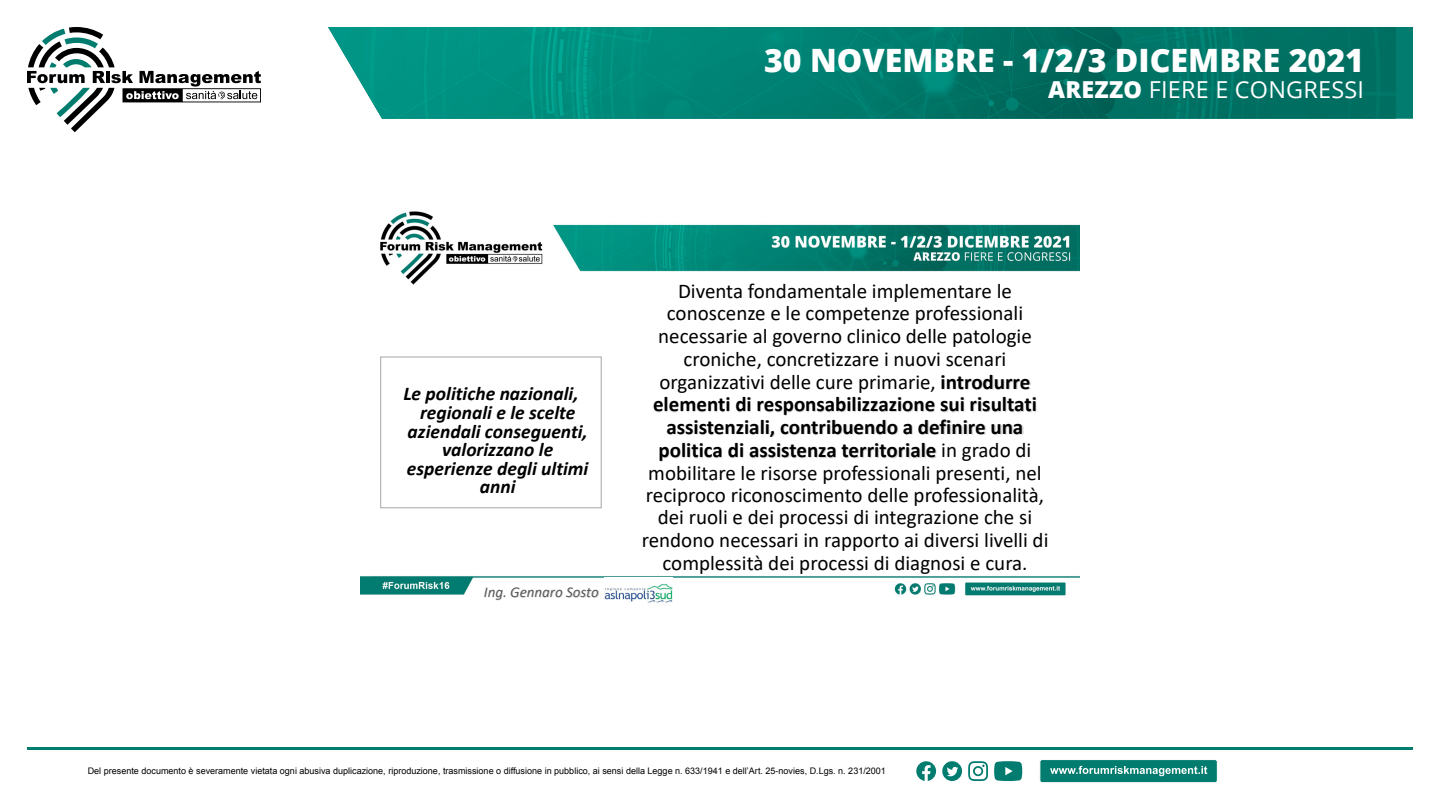
<style>
.page{position:relative;width:1440px;height:810px;background:#fff}
.page>*{position:absolute;margin:0;border:0;box-sizing:border-box;transform-origin:0 0}
.t1{font:800 32.17px "Open Sans";color:#fff}
.t2{font:23.4px "Open Sans";letter-spacing:.01em;color:#fff}
.t3{font:21px/22.7px "Calibri";color:#000;text-align:center}
.t4{font:italic 700 19.5px/18.6px "Calibri";color:#000;text-align:center}
.t5{font:italic 15px "Calibri";color:#595959}
.t6{font:9px "Arial";color:#000}
.s1{font-weight:800}
.s2{font-weight:700}
</style>
<div class="page">
<svg style="left:27px;top:27px;width:234px;height:105px"></svg>
<img style="left:328px;top:27px;width:1068px;height:92px">
<div style="left:1040px;top:760px;width:177px;height:23px;background:#027c6f;border-radius:2px"></div>
<div style="left:1040px;top:759px;width:178px;height:24px;border:1px solid #fff;border-radius:2px"></div>
<svg style="left:1050px;top:766px;width:157px;height:10px"></svg>
<hr style="left:27px;top:747px;width:1386px;height:3px;background:#027c6f">
<svg style="left:968px;top:761px;width:20px;height:20px"></svg>
<svg style="left:994px;top:761px;width:28px;height:20px"></svg>
<svg style="left:916px;top:761px;width:20px;height:20px"></svg>
<svg style="left:942px;top:761px;width:20px;height:20px"></svg>
<img style="left:360px;top:211px;width:720px;height:385px">
<div style="left:381px;top:357px;width:220px;height:151px;background:#fff"></div>
<div style="left:380px;top:357px;width:222px;height:151px;border:1px solid #a5a5a5"></div>
<img style="left:927px;top:362px;width:123px;height:23px">
<img style="left:640px;top:385px;width:417px;height:46px">
<img style="left:653px;top:407px;width:390px;height:47px">
<img style="left:645px;top:431px;width:306px;height:46px">
<img style="left:474px;top:578px;width:130px;height:23px">
<img style="left:604px;top:578px;width:69px;height:25px">
<h1 class="t1" style="left:764px;top:36px;width:602px">30 NOVEMBRE - 1/2/3 DICEMBRE 2021</h1>
<p class="t2" style="left:1048px;top:74px;width:317px"><span class="s1">AREZZO</span> FIERE E CONGRESSI</p>
<p class="t4" style="left:403px;top:384px;width:186px">Le politiche nazionali, regionali e le scelte aziendali conseguenti, valorizzano le esperienze degli ultimi anni</p>
<p class="t5" style="left:484px;top:581px;width:116px">Ing. Gennaro Sosto</p>
<p class="t3" style="left:642px;top:279px;width:408px">Diventa fondamentale implementare le conoscenze e le competenze professionali necessarie al governo clinico delle patologie croniche, concretizzare i nuovi scenari organizzativi delle cure primarie, <span class="s2">introdurre elementi di responsabilizzazione sui risultati assistenziali, contribuendo a definire una politica di assistenza territoriale</span> in grado di mobilitare le risorse professionali presenti, nel reciproco riconoscimento delle professionalità, dei ruoli e dei processi di integrazione che si rendono necessari in rapporto ai diversi livelli di complessità dei processi di diagnosi e cura.</p>
<p class="t6" style="left:88px;top:765px;width:800px">Del presente documento è severamente vietata ogni abusiva duplicazione, riproduzione, trasmissione o diffusione in pubblico, ai sensi della Legge n. 633/1941 e dell’Art. 25-novies, D.Lgs. n. 231/2001</p>
</div>
